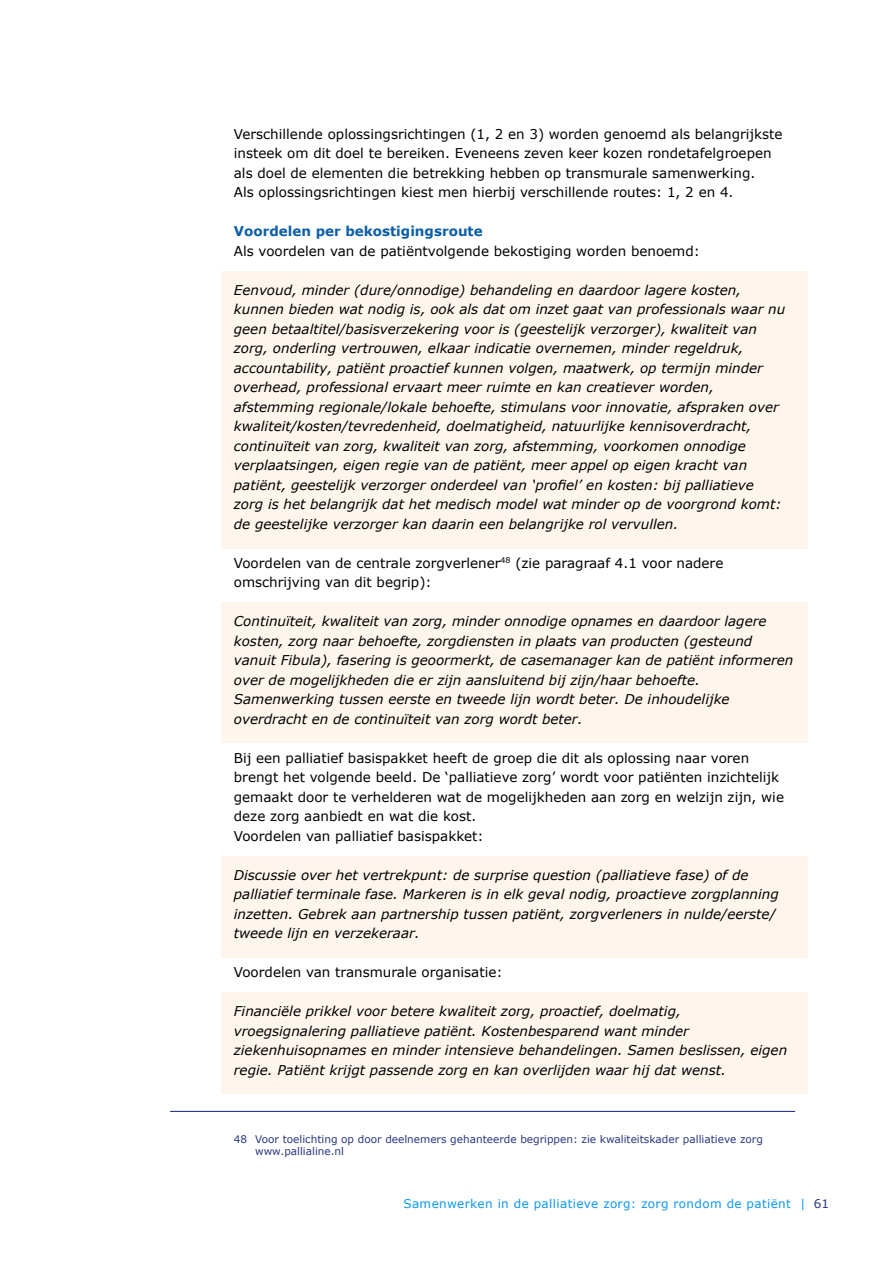
<style>
.page{position:relative;width:893px;height:1263px;background:#fff}
.page>*{position:absolute;margin:0;border:0;box-sizing:border-box;transform-origin:0 0}
.t1{font:italic 13.5px/19.5px "Verdana";color:#000}
.t2{font:13.5px/19.5px "Verdana";color:#000}
.t3{font:700 13.5px "Verdana";color:#0c5ea6}
.t4{font:12px "Verdana";letter-spacing:.03em;color:#0b97f7}
.t5{font:10.5px/12px "Verdana";color:#293780}
.s1{color:#293780}
</style>
<div class="page">
<div style="left:221px;top:271px;width:587px;height:277px;background:#fef5ed"></div>
<div style="left:221px;top:602px;width:587px;height:141px;background:#fef5ed"></div>
<div style="left:221px;top:856px;width:587px;height:102px;background:#fef5ed"></div>
<div style="left:221px;top:992px;width:587px;height:102px;background:#fef5ed"></div>
<hr style="left:170px;top:1111px;width:625px;height:1px;background:#293780">
<p class="t2" style="left:234px;top:124px;width:550px">Verschillende oplossingsrichtingen (1, 2 en 3) worden genoemd als belangrijkste insteek om dit doel te bereiken. Eveneens zeven keer kozen rondetafelgroepen als doel de elementen die betrekking hebben op transmurale samenwerking.<br>Als oplossingsrichtingen kiest men hierbij verschillende routes: 1, 2 en 4.</p>
<p class="t3" style="left:234px;top:222px;width:250px">Voordelen per bekostigingsroute</p>
<p class="t2" style="left:234px;top:241px;width:468px">Als voordelen van de patiëntvolgende bekostiging worden benoemd:</p>
<p class="t1" style="left:234px;top:280px;width:553px">Eenvoud, minder (dure/onnodige) behandeling en daardoor lagere kosten, kunnen bieden wat nodig is, ook als dat om inzet gaat van professionals waar nu geen betaaltitel/basisverzekering voor is (geestelijk verzorger), kwaliteit van zorg, onderling vertrouwen, elkaar indicatie overnemen, minder regeldruk, accountability, patiënt proactief kunnen volgen, maatwerk, op termijn minder overhead, professional ervaart meer ruimte en kan creatiever worden, afstemming regionale/lokale behoefte, stimulans voor innovatie, afspraken over kwaliteit/kosten/tevredenheid, doelmatigheid, natuurlijke kennisoverdracht, continuïteit van zorg, kwaliteit van zorg, afstemming, voorkomen onnodige verplaatsingen, eigen regie van de patiënt, meer appel op eigen kracht van patiënt, geestelijk verzorger onderdeel van ‘profiel’ en kosten: bij palliatieve zorg is het belangrijk dat het medisch model wat minder op de voorgrond komt: de geestelijke verzorger kan daarin een belangrijke rol vervullen.</p>
<p class="t2" style="left:234px;top:553px;width:491px">Voordelen van de centrale zorgverlener<sup>48</sup> (zie paragraaf 4.1 voor nadere omschrijving van dit begrip):</p>
<p class="t1" style="left:234px;top:612px;width:561px">Continuïteit, kwaliteit van zorg, minder onnodige opnames en daardoor lagere kosten, zorg naar behoefte, zorgdiensten in plaats van producten (gesteund vanuit Fibula), fasering is geoormerkt, de casemanager kan de patiënt informeren over de mogelijkheden die er zijn aansluitend bij zijn/haar behoefte.<br>Samenwerking tussen eerste en tweede lijn wordt beter. De inhoudelijke overdracht en de continuïteit van zorg wordt beter.</p>
<p class="t2" style="left:234px;top:748px;width:552px">Bij een palliatief basispakket heeft de groep die dit als oplossing naar voren brengt het volgende beeld. De ‘palliatieve zorg’ wordt voor patiënten inzichtelijk gemaakt door te verhelderen wat de mogelijkheden aan zorg en welzijn zijn, wie deze zorg aanbiedt en wat die kost.<br>Voordelen van palliatief basispakket:</p>
<p class="t1" style="left:234px;top:865px;width:546px">Discussie over het vertrekpunt: de surprise question (palliatieve fase) of de palliatief terminale fase. Markeren is in elk geval nodig, proactieve zorgplanning inzetten. Gebrek aan partnership tussen patiënt, zorgverleners in nulde/eerste/ tweede lijn en verzekeraar.</p>
<p class="t2" style="left:234px;top:963px;width:270px">Voordelen van transmurale organisatie:</p>
<p class="t1" style="left:234px;top:1002px;width:555px">Financiële prikkel voor betere kwaliteit zorg, proactief, doelmatig, vroegsignalering palliatieve patiënt. Kostenbesparend want minder ziekenhuisopnames en minder intensieve behandelingen. Samen beslissen, eigen regie. Patiënt krijgt passende zorg en kan overlijden waar hij dat wenst.</p>
<p class="t5" style="left:255px;top:1133px;width:509px;text-indent:-21px">48 Voor toelichting op door deelnemers gehanteerde begrippen: zie kwaliteitskader palliatieve zorg www.pallialine.nl</p>
<p class="t4" style="left:403px;top:1196px;width:427px">Samenwerken in de palliatieve zorg: zorg rondom de patiënt | <span class="s1">61</span></p>
</div>
